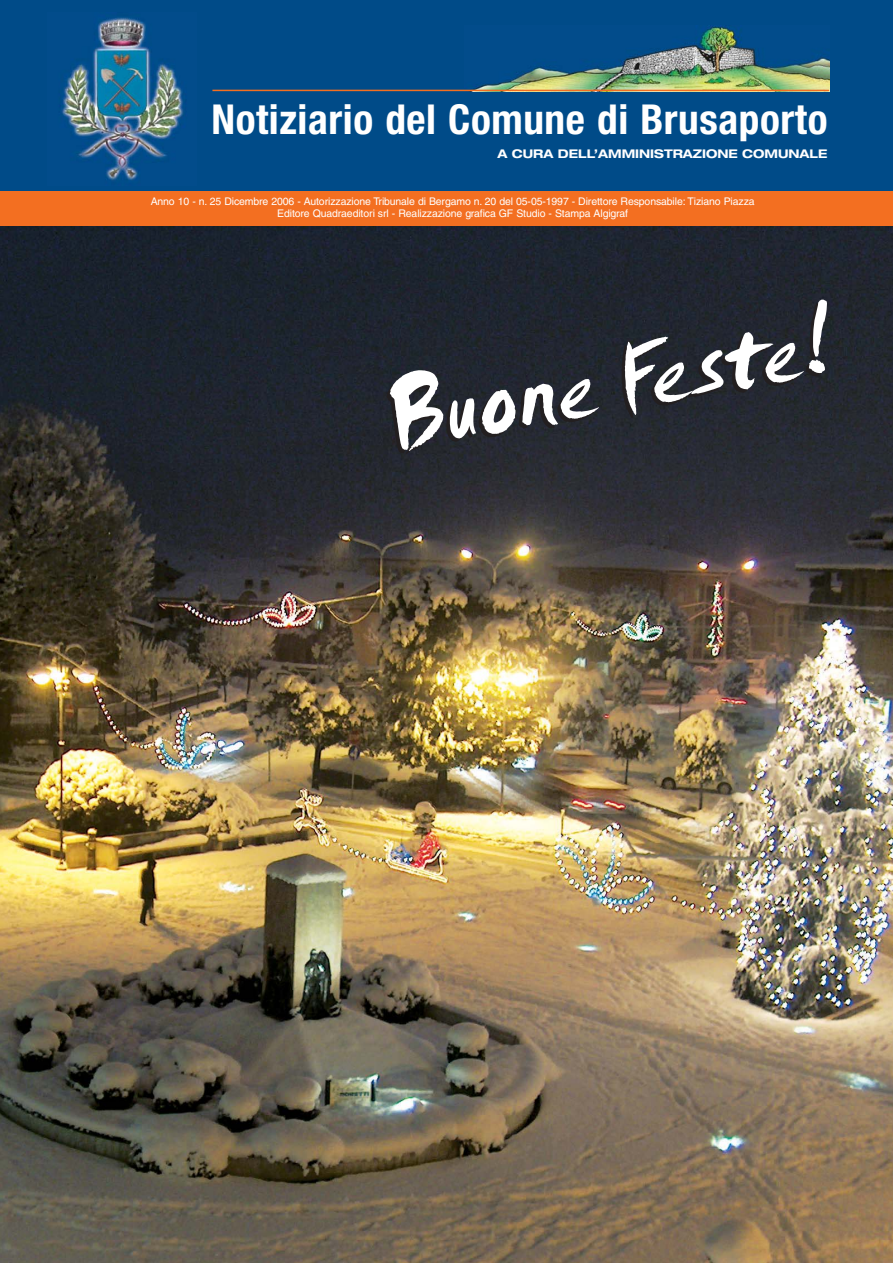
<style>
.page{position:relative;width:893px;height:1263px;background:#004b88}
.page>*{position:absolute;margin:0;border:0;box-sizing:border-box;transform-origin:0 0}
.t1{font:101.4px "Smudger Plain";color:#fff}
.t2{font:700 condensed 41.25px "Helvetica Neue";letter-spacing:.015em;color:#fff}
.t3{font:700 expanded 12px "Helvetica Neue";color:#fff}
.t4{font:10.5px/12.6px "Helvetica";letter-spacing:-.01em;color:#fff;text-align:center}
</style>
<div class="page">
<img style="left:0;top:225px;width:893px;height:1038px">
<img style="left:465px;top:25px;width:364px;height:65px">
<div style="left:0;top:191px;width:893px;height:34px;background:#f36f21"></div>
<hr style="left:212px;top:90px;width:617px;height:1px;background:#f36f21">
<img style="left:61px;top:17px;width:124px;height:164px">
<h2 class="t2" style="left:211px;top:105px;width:618px">Notiziario del Comune di Brusaporto</h2>
<p class="t3" style="left:497px;top:149px;width:332px">A CURA DELL’AMMINISTRAZIONE COMUNALE</p>
<p class="t4" style="left:151px;top:196px;width:605px">Anno 10 - n. 25 Dicembre 2006 - Autorizzazione Tribunale di Bergamo n. 20 del 05-05-1997 - Direttore Responsabile: Tiziano Piazza<br>Editore Quadraeditori srl - Realizzazione grafica GF Studio - Stampa Algigraf</p>
<h1 class="t1" style="left:382px;top:380px;width:453px;rotate:-10deg">Buone Feste!</h1>
</div>
